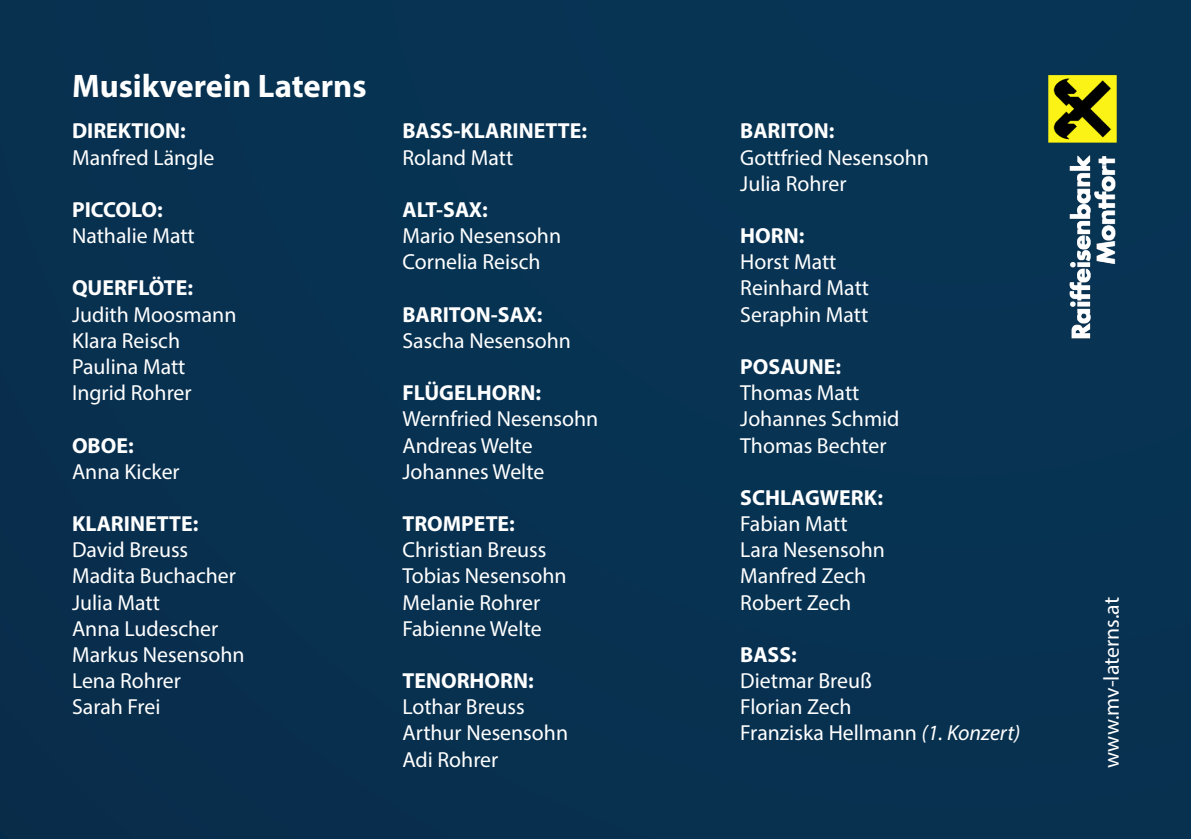
<style>
.page{position:relative;width:1191px;height:840px;background:#fff}
.page>*{position:absolute;margin:0;border:0;box-sizing:border-box;transform-origin:0 0}
.t1{font:700 32.6px "Myriad Pro";color:#fff}
.t2{font:21.8px "Myriad Pro";color:#fff}
.t3{font:700 21.8px "Myriad Pro";color:#fff}
.s1{font-style:italic}
</style>
<div class="page">
<div style="left:0;top:0;width:1191px;height:838px;background:#083251"></div>
<img style="left:1048px;top:75px;width:69px;height:264px">
<p class="t1" style="left:72px;top:64px;width:296px">Musikverein Laterns</p>
<p class="t3" style="left:72px;top:117px;width:115px">DIREKTION:</p>
<p class="t2" style="left:72px;top:144px;width:144px">Manfred Längle</p>
<p class="t3" style="left:72px;top:195px;width:92px">PICCOLO:</p>
<p class="t2" style="left:72px;top:222px;width:124px">Nathalie Matt</p>
<p class="t3" style="left:72px;top:274px;width:123px">QUERFLÖTE:</p>
<p class="t2" style="left:72px;top:301px;width:166px">Judith Moosmann</p>
<p class="t2" style="left:72px;top:327px;width:110px">Klara Reisch</p>
<p class="t2" style="left:72px;top:353px;width:115px">Paulina Matt</p>
<p class="t2" style="left:72px;top:379px;width:121px">Ingrid Rohrer</p>
<p class="t3" style="left:72px;top:430px;width:63px">OBOE:</p>
<p class="t2" style="left:72px;top:457px;width:109px">Anna Kicker</p>
<p class="t3" style="left:72px;top:509px;width:128px">KLARINETTE:</p>
<p class="t2" style="left:72px;top:536px;width:118px">David Breuss</p>
<p class="t2" style="left:72px;top:562px;width:165px">Madita Buchacher</p>
<p class="t2" style="left:72px;top:588px;width:89px">Julia Matt</p>
<p class="t2" style="left:72px;top:614px;width:148px">Anna Ludescher</p>
<p class="t2" style="left:72px;top:640px;width:174px">Markus Nesensohn</p>
<p class="t2" style="left:72px;top:667px;width:110px">Lena Rohrer</p>
<p class="t2" style="left:72px;top:693px;width:90px">Sarah Frei</p>
<p class="t3" style="left:402px;top:117px;width:186px">BASS-KLARINETTE:</p>
<p class="t2" style="left:402px;top:144px;width:112px">Roland Matt</p>
<p class="t3" style="left:402px;top:195px;width:87px">ALT-SAX:</p>
<p class="t2" style="left:402px;top:222px;width:160px">Mario Nesensohn</p>
<p class="t2" style="left:402px;top:248px;width:140px">Cornelia Reisch</p>
<p class="t3" style="left:402px;top:300px;width:142px">BARITON-SAX:</p>
<p class="t2" style="left:402px;top:327px;width:170px">Sascha Nesensohn</p>
<p class="t3" style="left:402px;top:378px;width:140px">FLÜGELHORN:</p>
<p class="t2" style="left:402px;top:405px;width:197px">Wernfried Nesensohn</p>
<p class="t2" style="left:402px;top:431px;width:132px">Andreas Welte</p>
<p class="t2" style="left:402px;top:457px;width:143px">Johannes Welte</p>
<p class="t3" style="left:402px;top:509px;width:114px">TROMPETE:</p>
<p class="t2" style="left:402px;top:536px;width:146px">Christian Breuss</p>
<p class="t2" style="left:402px;top:562px;width:166px">Tobias Nesensohn</p>
<p class="t2" style="left:402px;top:588px;width:139px">Melanie Rohrer</p>
<p class="t2" style="left:402px;top:614px;width:141px">Fabienne Welte</p>
<p class="t3" style="left:402px;top:666px;width:133px">TENORHORN:</p>
<p class="t2" style="left:402px;top:693px;width:124px">Lothar Breuss</p>
<p class="t2" style="left:402px;top:719px;width:167px">Arthur Nesensohn</p>
<p class="t2" style="left:402px;top:745px;width:97px">Adi Rohrer</p>
<p class="t3" style="left:740px;top:117px;width:96px">BARITON:</p>
<p class="t2" style="left:740px;top:144px;width:190px">Gottfried Nesensohn</p>
<p class="t2" style="left:740px;top:170px;width:108px">Julia Rohrer</p>
<p class="t3" style="left:740px;top:221px;width:66px">HORN:</p>
<p class="t2" style="left:740px;top:248px;width:98px">Horst Matt</p>
<p class="t2" style="left:740px;top:274px;width:130px">Reinhard Matt</p>
<p class="t2" style="left:740px;top:301px;width:130px">Seraphin Matt</p>
<p class="t3" style="left:740px;top:352px;width:102px">POSAUNE:</p>
<p class="t2" style="left:740px;top:379px;width:121px">Thomas Matt</p>
<p class="t2" style="left:740px;top:405px;width:161px">Johannes Schmid</p>
<p class="t2" style="left:740px;top:431px;width:148px">Thomas Bechter</p>
<p class="t3" style="left:740px;top:483px;width:144px">SCHLAGWERK:</p>
<p class="t2" style="left:740px;top:510px;width:109px">Fabian Matt</p>
<p class="t2" style="left:740px;top:536px;width:146px">Lara Nesensohn</p>
<p class="t2" style="left:740px;top:562px;width:127px">Manfred Zech</p>
<p class="t2" style="left:740px;top:588px;width:113px">Robert Zech</p>
<p class="t3" style="left:740px;top:640px;width:58px">BASS:</p>
<p class="t2" style="left:740px;top:667px;width:133px">Dietmar Breuß</p>
<p class="t2" style="left:740px;top:693px;width:113px">Florian Zech</p>
<p class="t2" style="left:740px;top:719px;width:282px">Franziska Hellmann <span class="s1">(1. Konzert)</span></p>
<p class="t2" style="left:1098px;top:767px;width:172px;rotate:-90deg">www.mv-laterns.at</p>
</div>
